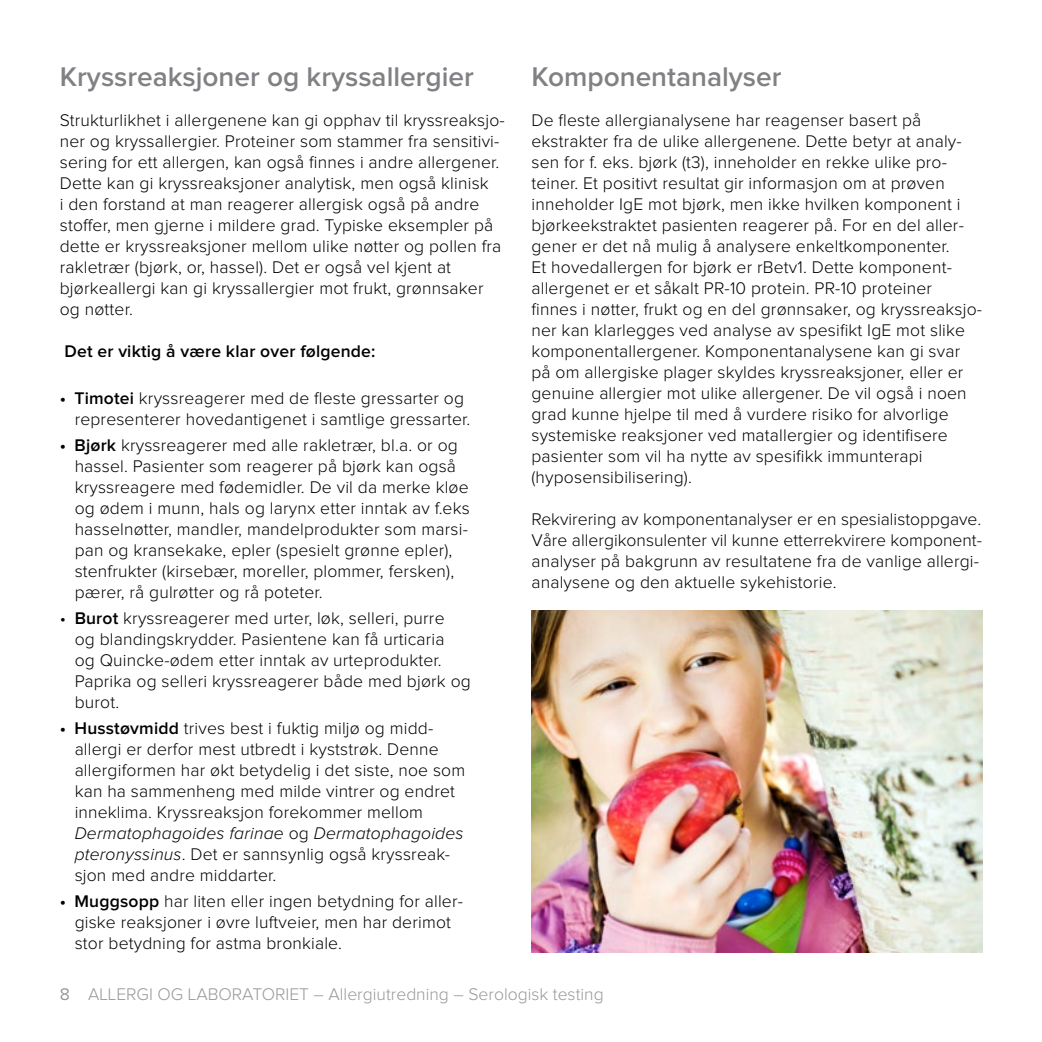
<style>
.page{position:relative;width:1042px;height:1042px;background:#fff}
.page>*{position:absolute;margin:0;border:0;box-sizing:border-box;transform-origin:0 0}
.t1{font:600 28px "Proxima Nova";color:#818084}
.t2{font:300 17.5px/21px "Proxima Nova";letter-spacing:.01em;color:#000}
.t3{font:300 17.5px "Proxima Nova";color:#98989c}
.t4{font:600 17.5px "Proxima Nova";letter-spacing:.01em;color:#000}
.s1{font-weight:600}
.s2{font-style:italic}
.s3{font-weight:400}
</style>
<div class="page">
<img style="left:531px;top:610px;width:451px;height:343px">
<h1 class="t1" style="left:60px;top:64px;width:415px">Kryssreaksjoner og kryssallergier</h1>
<p class="t2" style="left:60px;top:110px;width:446px">Strukturlikhet i allergenene kan gi opphav til kryssreaksjo&shy;ner og kryssallergier. Proteiner som stammer fra sensitivi&shy;sering for ett allergen, kan også finnes i andre allergener.<br>Dette kan gi kryssreaksjoner analytisk, men også klinisk<br>i den forstand at man reagerer allergisk også på andre stoffer, men gjerne i mildere grad. Typiske eksempler på dette er kryssreaksjoner mellom ulike nøtter og pollen fra rakletrær (bjørk, or, hassel). Det er også vel kjent at bjørkeallergi kan gi kryssallergier mot frukt, grønnsaker og nøtter.</p>
<p class="t4" style="left:64px;top:343px;width:312px">Det er viktig å være klar over følgende:</p>
<p class="t2" style="left:75px;top:388px;width:397px;text-indent:-15px"><span class="s1">• Timotei</span> kryssreagerer med de fleste gressarter og representerer hovedantigenet i samtlige gressarter.</p>
<p class="t2" style="left:75px;top:435px;width:396px;text-indent:-15px"><span class="s1">• Bjørk</span> kryssreagerer med alle rakletrær, bl.a. or og hassel. Pasienter som reagerer på bjørk kan også kryssreagere med fødemidler. De vil da merke kløe og ødem i munn, hals og larynx etter inntak av f.eks hasselnøtter, mandler, mandelprodukter som marsi&shy;pan og kransekake, epler (spesielt grønne epler), stenfrukter (kirsebær, moreller, plommer, fersken), pærer, rå gulrøtter og rå poteter.</p>
<p class="t2" style="left:75px;top:608px;width:398px;text-indent:-15px">• <span class="s1">Burot</span> kryssreagerer med urter, løk, selleri, purre<br>og blandingskrydder. Pasientene kan få urticaria<br>og Quincke-ødem etter inntak av urteprodukter.<br>Paprika og selleri kryssreagerer både med bjørk og burot.</p>
<p class="t2" style="left:75px;top:718px;width:392px;text-indent:-15px"><span class="s1">• Husstøvmidd</span> trives best i fuktig miljø og midd&shy;allergi er derfor mest utbredt i kyststrøk. Denne allergiformen har økt betydelig i det siste, noe som kan ha sammenheng med milde vintrer og endret inneklima. Kryssreaksjon forekommer mellom <span class="s2">Dermatophagoides farinae</span> og <span class="s2">Dermatophagoides pteronyssinus</span>. Det er sannsynlig også kryssreak&shy;sjon med andre middarter.</p>
<p class="t2" style="left:75px;top:891px;width:390px;text-indent:-15px"><span class="s1">• Muggsopp</span> har liten eller ingen betydning for aller&shy;giske reaksjoner i øvre luftveier, men har derimot stor betydning for astma bronkiale.</p>
<h1 class="t1" style="left:531px;top:64px;width:251px">Komponentanalyser</h1>
<p class="t2" style="left:531px;top:110px;width:452px">De fleste allergianalysene har reagenser basert på ekstrakter fra de ulike allergenene. Dette betyr at analy&shy;sen for f. eks. bjørk (t3), inneholder en rekke ulike pro&shy;teiner. Et positivt resultat gir informasjon om at prøven inneholder IgE mot bjørk, men ikke hvilken komponent i bjørkeekstraktet pasienten reagerer på. For en del aller&shy;gener er det nå mulig å analysere enkeltkomponenter.<br>Et hovedallergen for bjørk er rBetv1. Dette komponent&shy;allergenet er et såkalt PR-10 protein. PR-10 proteiner finnes i nøtter, frukt og en del grønnsaker, og kryssreaksjo&shy;ner kan klarlegges ved analyse av spesifikt IgE mot slike komponentallergener. Komponentanalysene kan gi svar på om allergiske plager skyldes kryssreaksjoner, eller er genuine allergier mot ulike allergener. De vil også i noen grad kunne hjelpe til med å vurdere risiko for alvorlige systemiske reaksjoner ved matallergier og identifisere pasienter som vil ha nytte av spesifikk immunterapi (hyposensibilisering).</p>
<p class="t2" style="left:531px;top:509px;width:452px">Rekvirering av komponentanalyser er en spesialistoppgave.<br>Våre allergikonsulenter vil kunne etterrekvirere komponent&shy;analyser på bakgrunn av resultatene fra de vanlige allergi&shy;analysene og den aktuelle sykehistorie.</p>
<p class="t3" style="left:60px;top:986px;width:545px"><span class="s3">8</span> ALLERGI OG LABORATORIET – Allergiutredning – Serologisk testing</p>
</div>
